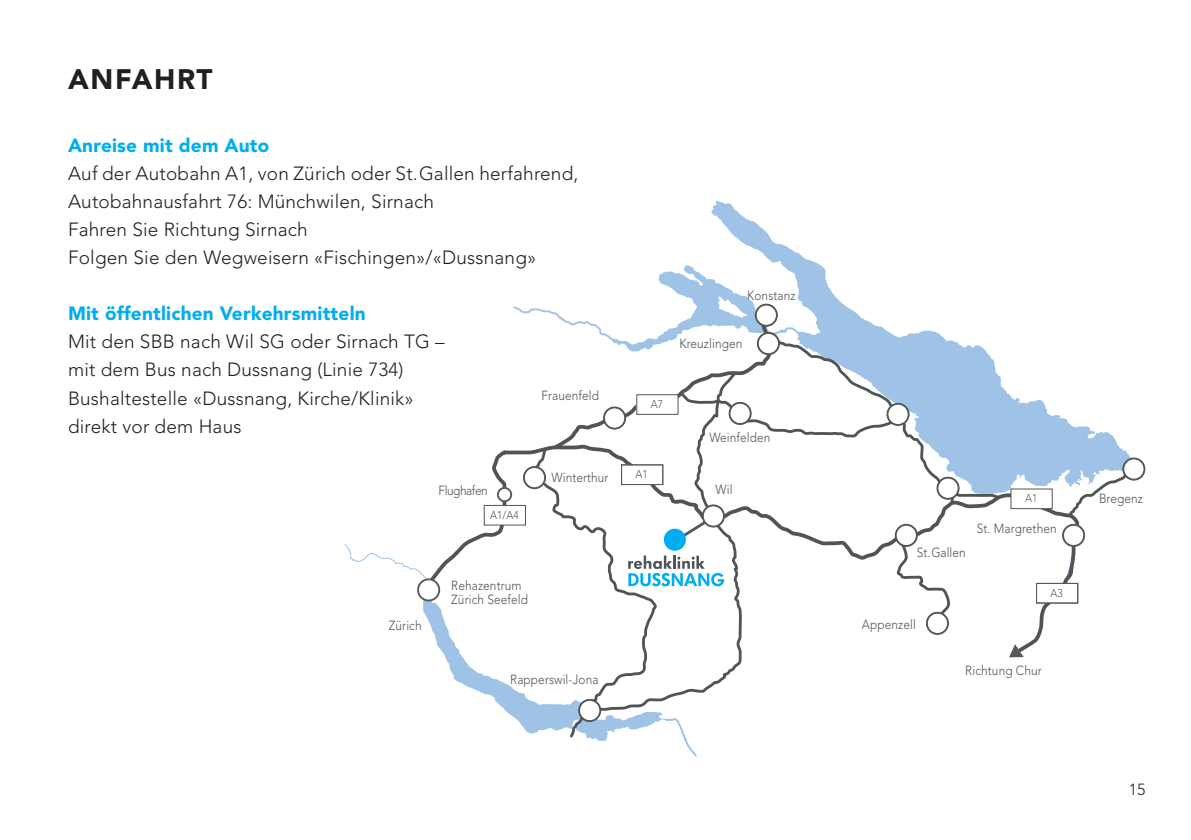
<style>
.page{position:relative;width:1191px;height:840px;background:#fff}
.page>*{position:absolute;margin:0;border:0;box-sizing:border-box;transform-origin:0 0}
.t1{font:900 28px "Avenir LT Std";letter-spacing:.06em;color:#231f20}
.t2{font:300 19px/28px "Avenir LT Std";letter-spacing:.01em;color:#231f20}
.t3{font:900 19px "Avenir LT Std";letter-spacing:.01em;color:#00aeef}
.t4{font:300 16px "Avenir LT Std";color:#231f20}
.t5{font:300 13.2px/14.2px "Avenir LT Std";letter-spacing:.01em;color:#515455;scale:.9 1}
.t6{font:300 13.2px "Avenir LT Std";letter-spacing:-.035em;color:#515455;scale:.9 1}
.t7{font:300 11.2px "Avenir LT Std";letter-spacing:.01em;color:#555957;scale:.9 1}
</style>
<div class="page">
<svg style="left:711px;top:201px;width:419px;height:265px"></svg>
<svg style="left:1001px;top:442px;width:80px;height:209px"></svg>
<svg style="left:1009px;top:644px;width:14px;height:13px"></svg>
<svg style="left:1066px;top:466px;width:70px;height:52px"></svg>
<div style="left:1011px;top:488px;width:41px;height:20px;background:#fff"></div>
<div style="left:1010px;top:488px;width:42px;height:21px;border:1px solid #515455"></div>
<div style="left:1036px;top:583px;width:41px;height:19px;background:#fff"></div>
<div style="left:1036px;top:582px;width:42px;height:21px;border:1px solid #555957"></div>
<div style="left:1062px;top:524px;width:22px;height:22px;background:#fff;border:1px solid #515455;border-radius:50%"></div>
<div style="left:1062px;top:523px;width:23px;height:23px;border:2px solid #555957;border-radius:50%"></div>
<div style="left:1122px;top:457px;width:22px;height:23px;background:#fff;border:1px solid #515455;border-radius:50%"></div>
<div style="left:1122px;top:457px;width:23px;height:23px;border:2px solid #555957;border-radius:50%"></div>
<svg style="left:344px;top:265px;width:657px;height:491px"></svg>
<div style="left:664px;top:528px;width:22px;height:22px;background:#00aeef;border-radius:50%"></div>
<div style="left:579px;top:699px;width:21px;height:21px;background:#fff;border-radius:50%"></div>
<div style="left:578px;top:698px;width:23px;height:23px;border:2px solid #515455;border-radius:50%"></div>
<div style="left:498px;top:487px;width:13px;height:14px;background:#fff;border-radius:50%"></div>
<div style="left:497px;top:486px;width:15px;height:16px;border:2px solid #555957;border-radius:50%"></div>
<h1 class="t1" style="left:68px;top:63px;width:146px">ANFAHRT</h1>
<p class="t3" style="left:68px;top:134px;width:203px">Anreise mit dem Auto</p>
<p class="t2" style="left:68px;top:160px;width:512px">Auf der Autobahn A1, von Zürich oder St.Gallen herfahrend, Autobahnausfahrt 76: Münchwilen, Sirnach<br>Fahren Sie Richtung Sirnach<br>Folgen Sie den Wegweisern «Fischingen»/«Dussnang»</p>
<p class="t3" style="left:68px;top:302px;width:299px">Mit öffentlichen Verkehrsmitteln</p>
<p class="t2" style="left:68px;top:328px;width:378px">Mit den SBB nach Wil SG oder Sirnach TG – mit dem Bus nach Dussnang (Linie 734)<br>Bushaltestelle «Dussnang, Kirche/Klinik» direkt vor dem Haus</p>
<p class="t5" style="left:541px;top:388px;width:66px">Frauenfeld</p>
<p class="t6" style="left:438px;top:482px;width:56px">Flughafen</p>
<p class="t7" style="left:490px;top:508px;width:33px">A1/A4</p>
<p class="t5" style="left:551px;top:470px;width:65px">Winterthur</p>
<p class="t5" style="left:389px;top:618px;width:38px">Zürich</p>
<p class="t5" style="left:451px;top:578px;width:87px">Rehazentrum<br>Zürich Seefeld</p>
<p class="t5" style="left:510px;top:672px;width:100px">Rapperswil-Jona</p>
<p class="t5" style="left:747px;top:288px;width:55px">Konstanz</p>
<p class="t5" style="left:679px;top:336px;width:71px">Kreuzlingen</p>
<p class="t7" style="left:651px;top:397px;width:15px">A7</p>
<p class="t7" style="left:635px;top:467px;width:15px">A1</p>
<p class="t5" style="left:709px;top:430px;width:69px">Weinfelden</p>
<p class="t5" style="left:715px;top:482px;width:20px">Wil</p>
<p class="t7" style="left:1025px;top:491px;width:15px">A1</p>
<p class="t5" style="left:917px;top:544px;width:56px">St. Gallen</p>
<p class="t5" style="left:862px;top:617px;width:61px">Appenzell</p>
<p class="t5" style="left:976px;top:521px;width:90px">St. Margrethen</p>
<p class="t7" style="left:1050px;top:586px;width:15px">A3</p>
<p class="t5" style="left:965px;top:662px;width:86px">Richtung Chur</p>
<p class="t5" style="left:1099px;top:491px;width:50px">Bregenz</p>
<p class="t4" style="left:1129px;top:779px;width:18px">15</p>
</div>
